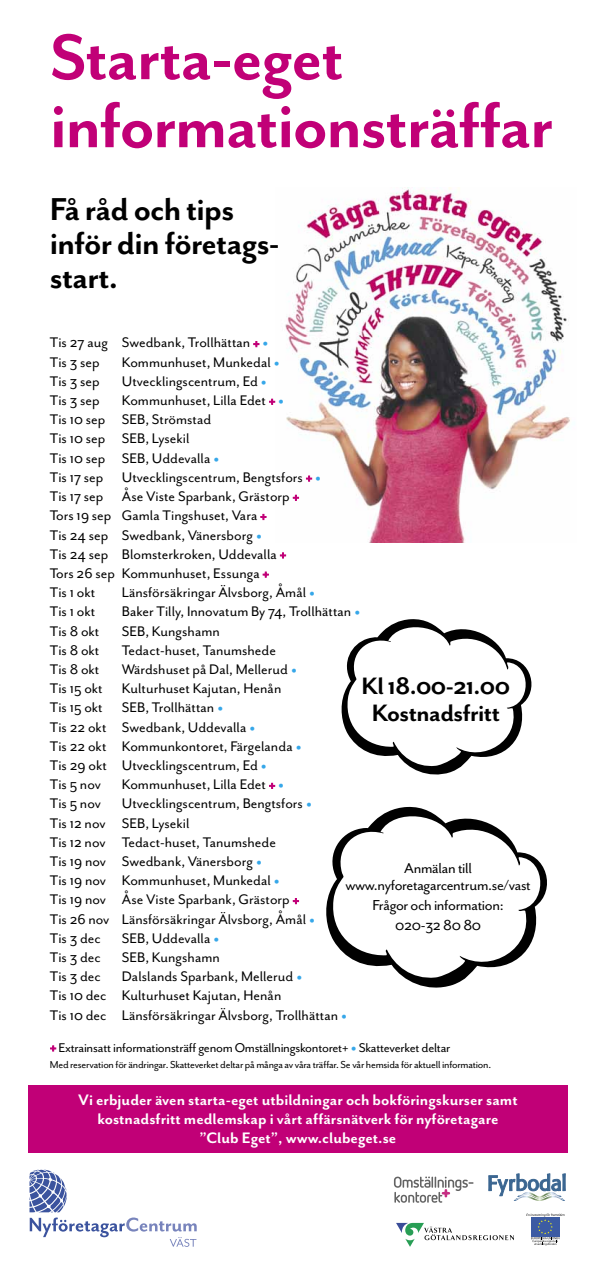
<style>
.page{position:relative;width:596px;height:1276px;background:#fff}
.page>*{position:absolute;margin:0;border:0;box-sizing:border-box;transform-origin:0 0}
.t1{font:700 74px/68px "Mr Eaves San OT";letter-spacing:-.02em;color:#c10077}
.t2{font:700 36.4px/34px "Mr Eaves San OT";letter-spacing:-.02em;color:#000}
.t3{font:700 27.3px/27.3px "Mr Eaves San OT";letter-spacing:-.02em;color:#000;text-align:center}
.t4{font:700 17.5px/18.9px "Mr Eaves San OT";color:#fff;text-align:center}
.t5{font:16.6px/16.6px "Mr Eaves San OT";letter-spacing:-.02em;color:#000;text-align:center}
.t6{font:16px/19.2px "Mr Eaves San OT";color:#000}
.t7{font:14.6px "Mr Eaves San OT";letter-spacing:-.02em;color:#000}
.t8{font:11.7px "Mr Eaves San OT";letter-spacing:-.02em;color:#000}
.s1{font-weight:700;font-size:14.6px;color:#c10077}
.s2{font-size:26px;color:#36a7e9}
.s3{font-weight:700;color:#c10077}
</style>
<div class="page">
<img style="left:275px;top:187px;width:295px;height:355px">
<svg style="left:253px;top:341px;width:6px;height:6px"></svg>
<svg style="left:269px;top:398px;width:6px;height:7px"></svg>
<svg style="left:305px;top:475px;width:7px;height:7px"></svg>
<svg style="left:292px;top:494px;width:7px;height:7px"></svg>
<svg style="left:260px;top:513px;width:6px;height:7px"></svg>
<svg style="left:279px;top:552px;width:7px;height:7px"></svg>
<svg style="left:262px;top:571px;width:7px;height:7px"></svg>
<svg style="left:269px;top:782px;width:6px;height:7px"></svg>
<svg style="left:292px;top:898px;width:7px;height:6px"></svg>
<svg style="left:50px;top:1045px;width:6px;height:6px"></svg>
<svg style="left:29px;top:1169px;width:167px;height:77px"></svg>
<div style="left:28px;top:1085px;width:539px;height:68px;background:#c10077"></div>
<svg style="left:326px;top:807px;width:220px;height:181px"></svg>
<svg style="left:387px;top:972px;width:24px;height:16px"></svg>
<div style="left:350px;top:972px;width:37px;height:22px;background:#fff"></div>
<div style="left:365px;top:974px;width:31px;height:20px;background:#fff"></div>
<div style="left:372px;top:979px;width:31px;height:15px;background:#fff"></div>
<svg style="left:526px;top:1213px;width:38px;height:32px"></svg>
<svg style="left:393px;top:1176px;width:80px;height:26px"></svg>
<svg style="left:488px;top:1173px;width:77px;height:28px"></svg>
<svg style="left:396px;top:1223px;width:117px;height:23px"></svg>
<svg style="left:341px;top:619px;width:190px;height:156px"></svg>
<div style="left:362px;top:761px;width:32px;height:19px;background:#fff"></div>
<div style="left:375px;top:763px;width:27px;height:17px;background:#fff"></div>
<div style="left:381px;top:767px;width:27px;height:13px;background:#fff"></div>
<h1 class="t1" style="left:50px;top:23px;width:504px">Starta-eget informationsträffar</h1>
<h2 class="t2" style="left:50px;top:192px;width:231px">Få råd och tips inför din företags&shy;start.</h2>
<p class="t6" style="left:50px;top:333px;width:220px">Tis 27 aug Swedbank, Trollhättan <span class="s1">+</span> <span class="s2">•<br></span>Tis 3 sep</p>
<p class="t6" style="left:122px;top:352px;width:160px">Kommunhuset, Munkedal <span class="s2">•</span></p>
<p class="t6" style="left:50px;top:371px;width:51px">Tis 3 sep</p>
<p class="t6" style="left:122px;top:371px;width:147px">Utvecklingscentrum, Ed <span class="s2">•</span></p>
<p class="t6" style="left:50px;top:391px;width:51px">Tis 3 sep</p>
<p class="t6" style="left:50px;top:391px;width:273px;text-indent:72px">Kommunhuset, Lilla Edet <span class="s1">+</span> <span class="s2">•<br></span>Tis 10 sep SEB, Strömstad<br>Tis 10 sep SEB, Lysekil<br>Tis 10 sep SEB, Uddevalla <span class="s2">•<br></span>Tis 17 sep Utvecklingscentrum, Bengtsfors <span class="s1">+</span> <span class="s2">•<br></span>Tis 17 sep Åse Viste Sparbank, Grästorp <span class="s1">+<br></span>Tors 19 sep Gamla Tingshuset, Vara <span class="s1">+<br></span>Tis 24 sep Swedbank, Vänersborg <span class="s2">•<br></span>Tis 24 sep Blomsterkroken, Uddevalla <span class="s1">+<br></span>Tors 26 sep Kommunhuset, Essunga <span class="s1">+<br></span>Tis 1 okt</p>
<p class="t6" style="left:122px;top:583px;width:195px">Länsförsäkringar Älvsborg, Åmål <span class="s2">•</span></p>
<p class="t6" style="left:50px;top:602px;width:47px">Tis 1 okt</p>
<p class="t6" style="left:122px;top:602px;width:240px">Baker Tilly, Innovatum By 74, Trollhättan <span class="s2">•</span></p>
<p class="t6" style="left:50px;top:621px;width:51px">Tis 8 okt</p>
<p class="t6" style="left:122px;top:621px;width:99px">SEB, Kungshamn</p>
<p class="t6" style="left:50px;top:640px;width:51px">Tis 8 okt</p>
<p class="t6" style="left:122px;top:640px;width:155px">Tedact-huset, Tanumshede</p>
<p class="t6" style="left:50px;top:659px;width:51px">Tis 8 okt</p>
<p class="t6" style="left:50px;top:659px;width:253px;text-indent:72px">Wärdshuset på Dal, Mellerud <span class="s2">•<br></span>Tis 15 okt Kulturhuset Kajutan, Henån<br>Tis 15 okt SEB, Trollhättan <span class="s2">•<br></span>Tis 22 okt Swedbank, Uddevalla <span class="s2">•<br></span>Tis 22 okt Kommunkontoret, Färgelanda <span class="s2">•<br></span>Tis 29 okt Utvecklingscentrum, Ed <span class="s2">•<br></span>Tis 5 nov</p>
<h3 class="t3" style="left:361px;top:672px;width:150px">Kl 18.00-21.00<br>Kostnadsfritt</h3>
<p class="t6" style="left:122px;top:775px;width:164px">Kommunhuset, Lilla Edet <span class="s1">+</span> <span class="s2">•</span></p>
<p class="t6" style="left:50px;top:794px;width:267px;text-indent:72px">Utvecklingscentrum, Bengtsfors <span class="s2">•<br></span>Tis 12 nov SEB, Lysekil<br>Tis 12 nov Tedact-huset, Tanumshede<br>Tis 19 nov Swedbank, Vänersborg <span class="s2">•<br></span>Tis 19 nov Kommunhuset, Munkedal <span class="s2">•<br></span>Tis 19 nov Åse Viste Sparbank, Grästorp <span class="s1">+<br></span>Tis 26 nov Länsförsäkringar Älvsborg, Åmål <span class="s2">•<br></span>Tis 3 dec</p>
<p class="t6" style="left:50px;top:794px;width:52px">Tis 5 nov</p>
<p class="t6" style="left:122px;top:928px;width:99px">SEB, Uddevalla <span class="s2">•</span></p>
<p class="t5" style="left:345px;top:860px;width:187px">Anmälan till www.nyforetagarcentrum.se/vast</p>
<p class="t5" style="left:372px;top:895px;width:133px;line-height:19.9px">Frågor och information:<br>020-32 80 80</p>
<p class="t6" style="left:50px;top:947px;width:52px">Tis 3 dec</p>
<p class="t6" style="left:122px;top:947px;width:99px">SEB, Kungshamn</p>
<p class="t6" style="left:50px;top:967px;width:52px">Tis 3 dec</p>
<p class="t6" style="left:50px;top:967px;width:299px;text-indent:72px">Dalslands Sparbank, Mellerud <span class="s2">•<br></span>Tis 10 dec Kulturhuset Kajutan, Henån<br>Tis 10 dec Länsförsäkringar Älvsborg, Trollhättan <span class="s2">•</span></p>
<p class="t7" style="left:50px;top:1039px;width:402px"><span class="s3">+</span> Extrainsatt informationsträff genom Omställningskontoret+ <span class="s2">•</span>Skatteverket deltar</p>
<p class="t8" style="left:50px;top:1057px;width:442px">Med reservation för ändringar. Skatteverket deltar på många av våra träffar. Se vår hemsida för aktuell information.</p>
<p class="t4" style="left:78px;top:1090px;width:440px">Vi erbjuder även starta-eget utbildningar och bokföringskurser samt kostnadsfritt medlemskap i vårt affärsnätverk för nyföretagare ”Club Eget”, www.clubeget.se</p>
</div>
